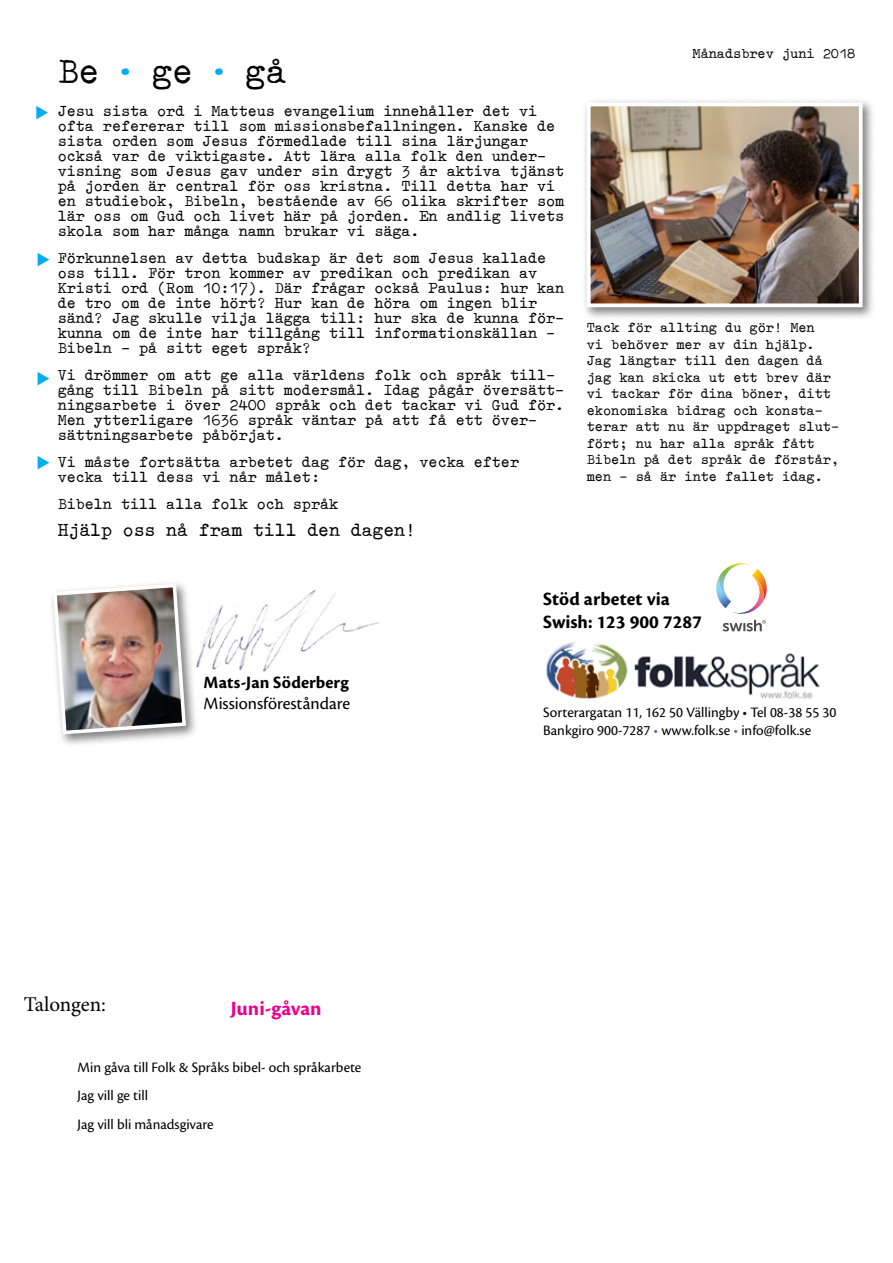
<style>
.page{position:relative;width:893px;height:1263px;background:#fff}
.page>*{position:absolute;margin:0;border:0;box-sizing:border-box;transform-origin:0 0}
.t1{font:700 34.5px "Old Typewriter";color:#000}
.t2{font:700 21px "Cronos Pro";color:#ec008c}
.t3{font:21px "Minion Pro";letter-spacing:-.01em;color:#000}
.t4{font:700 19.5px/23.4px "Cronos Pro";color:#000}
.t5{font:700 18px "Old Typewriter";color:#000}
.t6{font:18px "Cronos Pro";color:#000}
.t7{font:700 18px "Cronos Pro";letter-spacing:.005em;color:#000}
.t8{font:700 15px/15px "Old Typewriter";color:#000}
.t9{font:15px/28.5px "Cronos Pro";color:#000}
.t10{font:700 13.5px/16.5px "Old Typewriter";color:#000}
.s1{color:#00aeef}
.s2{color:#825ea8}
</style>
<div class="page">
<img style="left:199px;top:590px;width:180px;height:82px">
<img style="left:546px;top:642px;width:274px;height:57px">
<svg style="left:752px;top:569px;width:15px;height:31px"></svg>
<svg style="left:716px;top:577px;width:3px;height:23px"></svg>
<img style="left:719px;top:563px;width:32px;height:38px">
<img style="left:760px;top:576px;width:4px;height:22px">
<img style="left:732px;top:576px;width:28px;height:38px">
<svg style="left:723px;top:620px;width:43px;height:11px"></svg>
<div style="left:48px;top:578px;width:151px;height:170px;background:#000;opacity:.5"></div>
<img style="left:51px;top:582px;width:137px;height:154px">
<div style="left:582px;top:97px;width:294px;height:224px;background:#000;opacity:.5"></div>
<img style="left:592px;top:108px;width:266px;height:194px">
<div style="left:587px;top:103px;width:276px;height:204px;border:4px solid #fff"></div>
<h1 class="t1" style="left:58px;top:52px;width:230px">Be <span class="s1">•</span> ge <span class="s1">•</span> gå</h1>
<p class="t8" style="left:58px;top:104px;width:508px">Jesu sista ord i Matteus evangelium innehåller det vi ofta refererar till som missionsbefallningen. Kanske de sista orden som Jesus förmedlade till sina lärjungar också var de viktigaste. Att lära alla folk den under&shy;visning som Jesus gav under sin drygt 3 år aktiva tjänst på jorden är central för oss kristna. Till detta har vi en studiebok, Bibeln, bestående av 66 olika skrifter som lär oss om Gud och livet här på jorden. En andlig livets skola som har många namn brukar vi säga.</p>
<p class="t8" style="left:58px;top:251px;width:508px">Förkunnelsen av detta budskap är det som Jesus kallade oss till. För tron kommer av predikan och predikan av Kristi ord (Rom 10:17). Där frågar också Paulus: hur kan de tro om de inte hört? Hur kan de höra om ingen blir sänd? Jag skulle vilja lägga till: hur ska de kunna för&shy;kunna om de inte har tillgång till informationskällan - Bibeln - på sitt eget språk?</p>
<p class="t8" style="left:58px;top:368px;width:508px">Vi drömmer om att ge alla världens folk och språk till&shy;gång till Bibeln på sitt modersmål. Idag pågår översätt&shy;ningsarbete i över 2400 språk och det tackar vi Gud för.<br>Men ytterligare 1636 språk väntar på att få ett över&shy;sättningsarbete påbörjat.</p>
<p class="t8" style="left:58px;top:455px;width:463px">Vi måste fortsätta arbetet dag för dag, vecka efter vecka till dess vi når målet:</p>
<p class="t8" style="left:58px;top:497px;width:282px">Bibeln till alla folk och språk</p>
<p class="t5" style="left:58px;top:520px;width:360px">Hjälp oss nå fram till den dagen!</p>
<p class="t10" style="left:692px;top:45px;width:164px">Månadsbrev juni 2018</p>
<p class="t10" style="left:587px;top:319px;width:254px">Tack för allting du gör! Men<br>vi behöver mer av din hjälp.<br>Jag längtar till den dagen då jag kan skicka ut ett brev där vi tackar för dina böner, ditt ekonomiska bidrag och konsta&shy;terar att nu är uppdraget slut&shy;fört; nu har alla språk fått<br>Bibeln på det språk de förstår, men - så är inte fallet idag.</p>
<p class="t7" style="left:204px;top:672px;width:146px">Mats-Jan Söderberg</p>
<p class="t6" style="left:204px;top:693px;width:148px">Missionsföreståndare</p>
<h2 class="t3" style="left:24px;top:991px;width:84px">Talongen:</h2>
<h2 class="t2" style="left:231px;top:996px;width:92px">Juni-gåvan</h2>
<p class="t9" style="left:78px;top:1053px;width:285px">Min gåva till Folk &amp; Språks bibel- och språkarbete<br>Jag vill ge till<br>Jag vill bli månadsgivare</p>
<h3 class="t4" style="left:543px;top:587px;width:160px">Stöd arbetet via<br>Swish: 123 900 7287</h3>
<p class="t9" style="left:543px;top:703px;width:295px;line-height:18px">Sorterargatan 11, 162 50 Vällingby • Tel 08-38 55 30<br>Bankgiro 900-7287 <span class="s2">•</span> www.folk.se <span class="s2">•</span> info@folk.se</p>
</div>
